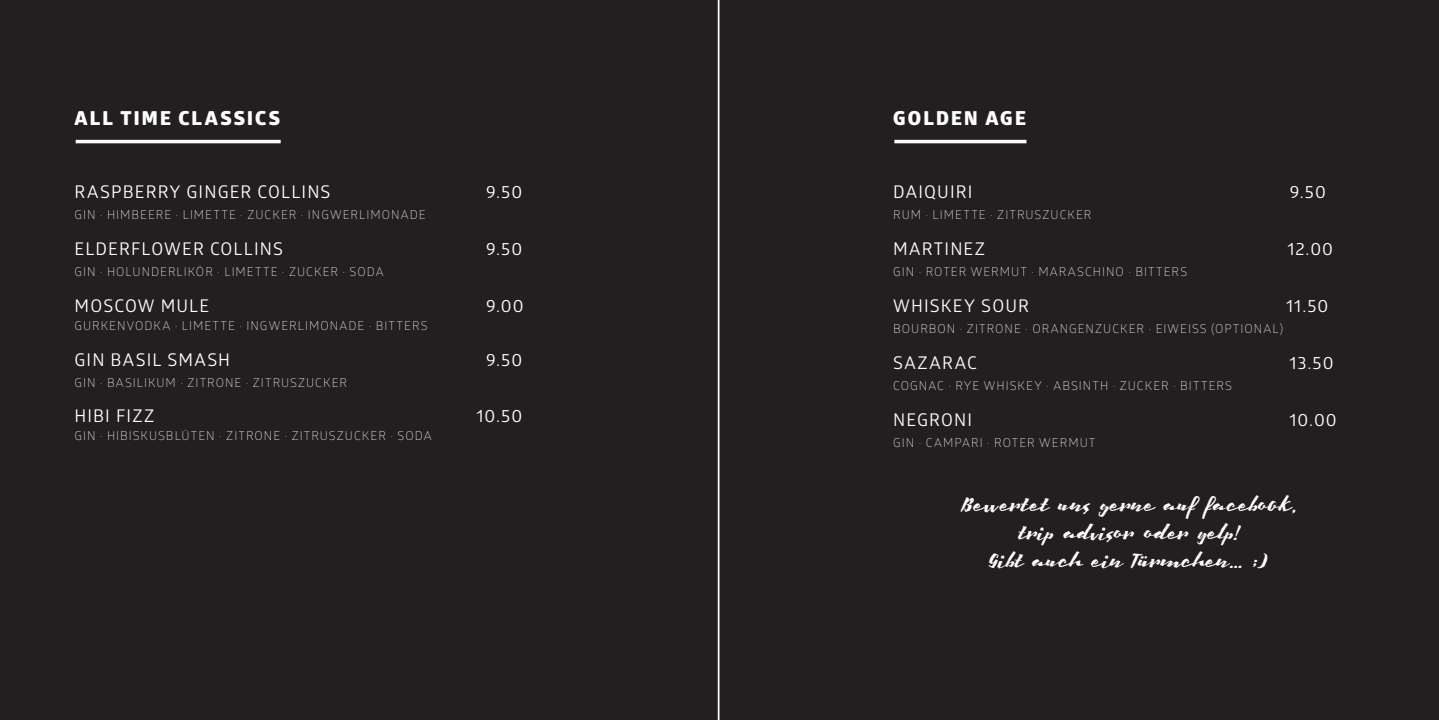
<style>
.page{position:relative;width:1439px;height:720px;background:#fff}
.page>*{position:absolute;margin:0;border:0;box-sizing:border-box;transform-origin:0 0}
.t1{font:33.25px/28px "Harlott";letter-spacing:.01em;color:#fff;text-align:center}
.t2{font:800 19.25px "Glober";letter-spacing:.115em;color:#fff}
.t3{font:17.5px "Glober";letter-spacing:.065em;color:#fff}
.t4{font:17.5px "Glober";letter-spacing:.09em;color:#fff}
.t5{font:300 12.25px "Glober";letter-spacing:.085em;color:#fff}
</style>
<div class="page">
<div style="left:0;top:0;width:1439px;height:719px;background:#231f20"></div>
<hr style="left:718px;top:0;width:1px;height:719px;background:#fff">
<hr style="left:76px;top:140px;width:205px;height:3px;background:#fff">
<hr style="left:894px;top:140px;width:132px;height:3px;background:#fff">
<h2 class="t2" style="left:75px;top:104px;width:207px">ALL TIM E CLASSICS</h2>
<h3 class="t3" style="left:74px;top:180px;width:257px">RASPBERRY GINGER COLLINS</h3>
<h3 class="t3" style="left:486px;top:180px;width:37px">9.50</h3>
<p class="t5" style="left:74px;top:206px;width:353px">GIN · H IMBEERE · LIMETTE · ZUCKER · INGWERLIMONADE</p>
<h3 class="t3" style="left:74px;top:236px;width:210px">ELDERFLOWER COLLINS</h3>
<h3 class="t3" style="left:486px;top:236px;width:37px">9.50</h3>
<p class="t5" style="left:74px;top:263px;width:310px">GIN · HOLUNDERLIKÖR · LIMETTE · ZUCKER · SODA</p>
<h3 class="t3" style="left:74px;top:293px;width:136px">MOSCOW MULE</h3>
<h3 class="t3" style="left:486px;top:293px;width:39px">9.00</h3>
<p class="t5" style="left:74px;top:316px;width:355px">GURKENVODKA · LIMETTE · I NGWERLIMONADE · BITTERS</p>
<h3 class="t3" style="left:74px;top:347px;width:157px">GIN BASIL SMASH</h3>
<h3 class="t3" style="left:486px;top:347px;width:37px">9.50</h3>
<p class="t5" style="left:74px;top:373px;width:272px">GIN · BASILIKUM · ZITRONE · ZITRUSZUCKER</p>
<h3 class="t3" style="left:74px;top:404px;width:81px">HIBI FIZZ</h3>
<h3 class="t3" style="left:476px;top:404px;width:47px">10.50</h3>
<p class="t5" style="left:74px;top:427px;width:358px">GIN · H IBISKUSBLÜTEN · ZITRONE · ZITRUSZUCKER · SODA</p>
<h2 class="t2" style="left:893px;top:104px;width:134px">GOLDEN AGE</h2>
<h3 class="t3" style="left:893px;top:180px;width:81px">DAIQUIRI</h3>
<h3 class="t3" style="left:1290px;top:180px;width:37px">9.50</h3>
<p class="t5" style="left:893px;top:206px;width:198px">RUM · LIMETTE · ZITRUSZUCKER</p>
<h3 class="t3" style="left:893px;top:236px;width:93px">MARTINEZ</h3>
<h3 class="t3" style="left:1287px;top:236px;width:47px">12.00</h3>
<p class="t5" style="left:893px;top:263px;width:151px">GIN · ROTER WERMUT · MARA</p>
<p class="t5" style="left:1077px;top:263px;width:112px">SCHINO · BITTERS</p>
<h3 class="t3" style="left:893px;top:293px;width:137px">WHISKEY SOUR</h3>
<h3 class="t3" style="left:1286px;top:293px;width:44px">11.50</h3>
<p class="t5" style="left:893px;top:320px;width:144px">BOURBON · ZITRONE · ORA</p>
<p class="t5" style="left:1059px;top:320px;width:225px">NGENZUCKER · EIWEISS (OPTIONAL)</p>
<h3 class="t4" style="left:893px;top:350px;width:85px">SAZARAC</h3>
<h3 class="t3" style="left:1289px;top:350px;width:46px">13.50</h3>
<p class="t5" style="left:893px;top:377px;width:340px">COGNAC · RYE WHISKEY · ABSINTH · ZUCKER · BITTERS</p>
<h3 class="t3" style="left:893px;top:407px;width:80px">NEGRONI</h3>
<h3 class="t3" style="left:1289px;top:407px;width:49px">10.00</h3>
<p class="t5" style="left:893px;top:434px;width:70px">GIN · CAMPAR</p>
<p class="t5" style="left:979px;top:434px;width:116px">I · ROTER WERMUT</p>
<h1 class="t1" style="left:961px;top:484px;width:336px">Bewertet uns gerne auf facebook, trip advisor oder yelp!<br>Gibt auch ein Türmchen... ;)</h1>
</div>
